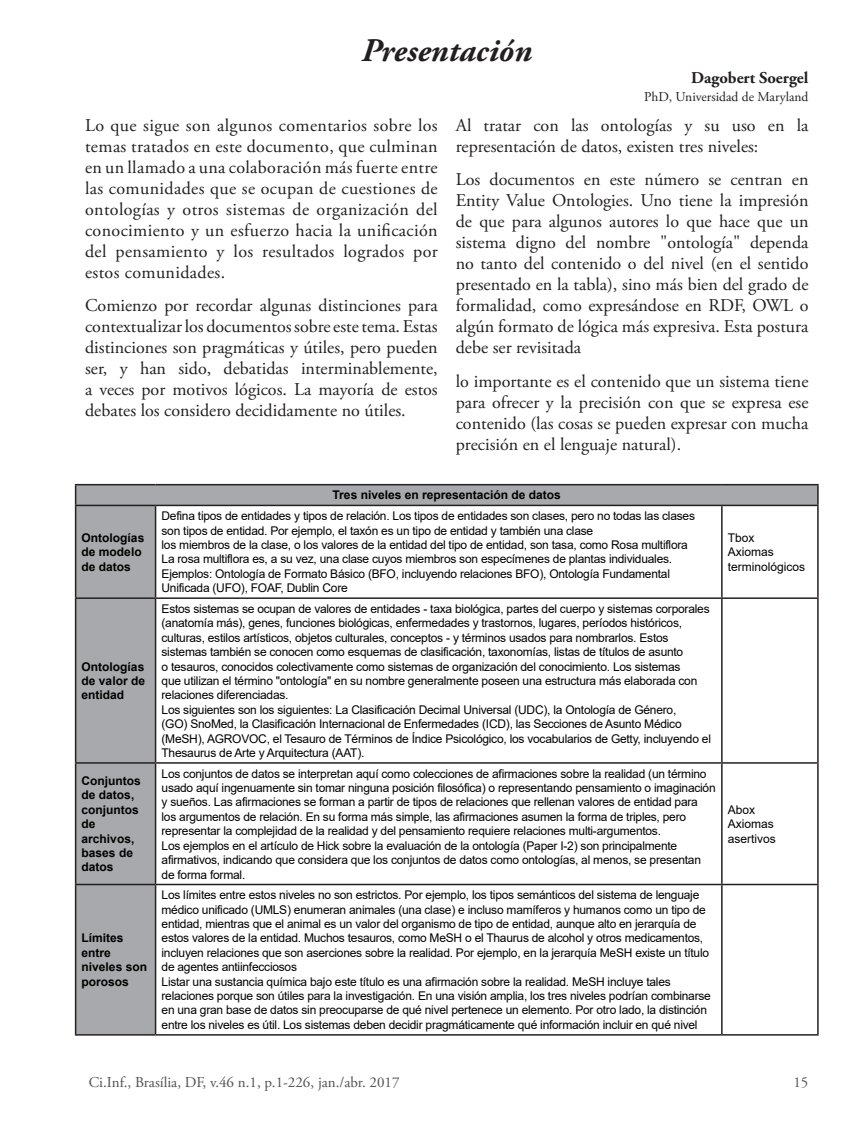
<style>
.page{position:relative;width:851px;height:1127px;background:#fff}
.page>*{position:absolute;margin:0;border:0;box-sizing:border-box;transform-origin:0 0}
.Ci_Inf__Artigo_-_Tít{font:italic 700 33px "Adobe Garamond Pro";color:#231f20}
.Corpo_de_Texto{font:18px/21px "Adobe Garamond Pro";color:#231f20;text-align:justify}
.Ci_Inf__Artigo_-_Nom{font:700 16.5px "Adobe Garamond Pro";color:#231f20}
.t1{font:15px "Adobe Garamond Pro";color:#535050}
.Ci_Inf__Artigo_-_Min{font:13.5px "Adobe Garamond Pro";color:#231f20}
.Ci_Inf__Texto_tabela{font:12px/14.4px "Arial";letter-spacing:-.02em;color:#000}
.Ci_Inf__Texto_tabela-2{font:700 12px/14.4px "Arial";color:#000}
.Ci_Inf__Texto_tabela-3{font:12px/14.4px "Arial";color:#000}
</style>
<div class="page">
<svg style="left:76px;top:485px;width:741px;height:549px"></svg>
<hr style="left:75px;top:484px;width:80px;height:1px;background:#231f20">
<svg style="left:75px;top:485px;width:1px;height:20px"></svg>
<hr style="left:155px;top:484px;width:566px;height:1px;background:#231f20">
<hr style="left:721px;top:484px;width:97px;height:1px;background:#231f20">
<svg style="left:817px;top:485px;width:1px;height:20px"></svg>
<hr style="left:75px;top:505px;width:80px;height:1px;background:#231f20">
<hr style="left:75px;top:506px;width:1px;height:91px;background:#231f20">
<hr style="left:155px;top:505px;width:566px;height:1px;background:#231f20">
<hr style="left:155px;top:506px;width:1px;height:91px;background:#231f20">
<hr style="left:721px;top:505px;width:97px;height:1px;background:#231f20">
<hr style="left:721px;top:506px;width:1px;height:91px;background:#231f20">
<hr style="left:817px;top:506px;width:1px;height:91px;background:#231f20">
<hr style="left:75px;top:597px;width:80px;height:2px;background:#231f20">
<hr style="left:75px;top:599px;width:1px;height:163px;background:#231f20">
<hr style="left:155px;top:597px;width:566px;height:2px;background:#231f20">
<hr style="left:155px;top:599px;width:1px;height:163px;background:#231f20">
<hr style="left:721px;top:597px;width:97px;height:2px;background:#231f20">
<hr style="left:721px;top:599px;width:1px;height:163px;background:#231f20">
<hr style="left:817px;top:599px;width:1px;height:163px;background:#231f20">
<hr style="left:75px;top:762px;width:80px;height:2px;background:#231f20">
<hr style="left:75px;top:764px;width:1px;height:120px;background:#231f20">
<hr style="left:155px;top:762px;width:566px;height:2px;background:#231f20">
<hr style="left:155px;top:764px;width:1px;height:120px;background:#231f20">
<hr style="left:721px;top:762px;width:97px;height:2px;background:#231f20">
<hr style="left:721px;top:764px;width:1px;height:120px;background:#231f20">
<hr style="left:817px;top:764px;width:1px;height:120px;background:#231f20">
<hr style="left:75px;top:884px;width:80px;height:1px;background:#231f20">
<hr style="left:75px;top:885px;width:1px;height:149px;background:#231f20">
<hr style="left:155px;top:884px;width:566px;height:1px;background:#231f20">
<hr style="left:155px;top:885px;width:1px;height:149px;background:#231f20">
<hr style="left:721px;top:884px;width:97px;height:1px;background:#231f20">
<hr style="left:721px;top:885px;width:1px;height:149px;background:#231f20">
<hr style="left:817px;top:885px;width:1px;height:149px;background:#231f20">
<hr style="left:75px;top:1034px;width:80px;height:1px;background:#231f20">
<hr style="left:155px;top:1034px;width:566px;height:1px;background:#231f20">
<hr style="left:721px;top:1034px;width:97px;height:1px;background:#231f20">
<p class="Ci_Inf__Artigo_-_Tít" style="left:361px;top:31px;width:172px">Presentación</p>
<p class="Ci_Inf__Artigo_-_Nom" style="left:691px;top:68px;width:119px">Dagobert Soergel</p>
<p class="Ci_Inf__Artigo_-_Min" style="left:644px;top:89px;width:166px">PhD, Universidad de Maryland</p>
<p class="Corpo_de_Texto" style="left:85px;top:115px;width:354px">Lo que sigue son algunos comentarios sobre los temas tratados en este documento, que culminan en un llamado a una colaboración más fuerte entre las comunidades que se ocupan de cuestiones de ontologías y otros sistemas de organización del conocimiento y un esfuerzo hacia la unificación del pensamiento y los resultados logrados por estos comunidades.</p>
<p class="Corpo_de_Texto" style="left:85px;top:296px;width:354px">Comienzo por recordar algunas distinciones para contextualizar los documentos sobre este tema. Estas distinciones son pragmáticas y útiles, pero pueden ser, y han sido, debatidas interminablemente, a veces por motivos lógicos. La mayoría de estos debates los considero decididamente no útiles.</p>
<p class="Corpo_de_Texto" style="left:455px;top:115px;width:354px">Al tratar con las ontologías y su uso en la representación de datos, existen tres niveles:</p>
<p class="Corpo_de_Texto" style="left:455px;top:170px;width:354px">Los documentos en este número se centran en Entity Value Ontologies. Uno tiene la impresión de que para algunos autores lo que hace que un sistema digno del nombre "ontología" dependa no tanto del contenido o del nivel (en el sentido presentado en la tabla), sino más bien del grado de formalidad, como expresándose en RDF, OWL o algún formato de lógica más expresiva. Esta postura debe ser revisitada</p>
<p class="Corpo_de_Texto" style="left:455px;top:371px;width:354px">lo importante es el contenido que un sistema tiene para ofrecer y la precisión con que se expresa ese contenido (las cosas se pueden expresar con mucha precisión en el lenguaje natural).</p>
<p class="Ci_Inf__Texto_tabela-2" style="left:332px;top:488px;width:230px">Tres niveles en representación de datos</p>
<p class="Ci_Inf__Texto_tabela-2" style="left:82px;top:530px;width:64px">Ontologías de modelo de datos</p>
<p class="Ci_Inf__Texto_tabela-2" style="left:82px;top:659px;width:65px;text-align:justify">Ontologías de valor de entidad</p>
<p class="Ci_Inf__Texto_tabela" style="left:161px;top:509px;width:535px">Defina tipos de entidades y tipos de relación. Los tipos de entidades son clases, pero no todas las clases son tipos de entidad. Por ejemplo, el taxón es un tipo de entidad y también una clase</p>
<p class="Ci_Inf__Texto_tabela" style="left:161px;top:537px;width:527px">los miembros de la clase, o los valores de la entidad del tipo de entidad, son tasa, como Rosa multiflora</p>
<p class="Ci_Inf__Texto_tabela" style="left:161px;top:552px;width:512px">La rosa multiflora es, a su vez, una clase cuyos miembros son especímenes de plantas individuales.</p>
<p class="Ci_Inf__Texto_tabela" style="left:161px;top:566px;width:510px">Ejemplos: Ontología de Formato Básico (BFO, incluyendo relaciones BFO), Ontología Fundamental<br>Unificada (UFO), FOAF, Dublin Core</p>
<p class="Ci_Inf__Texto_tabela" style="left:161px;top:601px;width:549px">Estos sistemas se ocupan de valores de entidades - taxa biológica, partes del cuerpo y sistemas corporales (anatomía más), genes, funciones biológicas, enfermedades y trastornos, lugares, períodos históricos, culturas, estilos artísticos, objetos culturales, conceptos - y términos usados para nombrarlos. Estos sistemas también se conocen como esquemas de clasificación, taxonomías, listas de títulos de asunto<br>o tesauros, conocidos colectivamente como sistemas de organización del conocimiento. Los sistemas<br>que utilizan el término "ontología" en su nombre generalmente poseen una estructura más elaborada con relaciones diferenciadas.</p>
<p class="Ci_Inf__Texto_tabela" style="left:161px;top:702px;width:551px">Los siguientes son los siguientes: La Clasificación Decimal Universal (UDC), la Ontología de Género,<br>(GO) SnoMed, la Clasificación Internacional de Enfermedades (ICD), las Secciones de Asunto Médico (MeSH), AGROVOC, el Tesauro de Términos de Índice Psicológico, los vocabularios de Getty, incluyendo el Thesaurus de Arte y Arquitectura (AAT).</p>
<p class="Ci_Inf__Texto_tabela-2" style="left:82px;top:773px;width:61px">Conjuntos de datos, conjuntos de archivos, bases de datos</p>
<p class="Ci_Inf__Texto_tabela" style="left:161px;top:766px;width:555px">Los conjuntos de datos se interpretan aquí como colecciones de afirmaciones sobre la realidad (un término usado aquí ingenuamente sin tomar ninguna posición filosófica) o representando pensamiento o imaginación y sueños. Las afirmaciones se forman a partir de tipos de relaciones que rellenan valores de entidad para los argumentos de relación. En su forma más simple, las afirmaciones asumen la forma de triples, pero representar la complejidad de la realidad y del pensamiento requiere relaciones multi-argumentos.</p>
<p class="Ci_Inf__Texto_tabela" style="left:161px;top:838px;width:541px">Los ejemplos en el artículo de Hick sobre la evaluación de la ontología (Paper I-2) son principalmente afirmativos, indicando que considera que los conjuntos de datos como ontologías, al menos, se presentan de forma formal.</p>
<p class="Ci_Inf__Texto_tabela-2" style="left:82px;top:931px;width:67px">Límites entre niveles son porosos</p>
<p class="Ci_Inf__Texto_tabela" style="left:161px;top:888px;width:549px">Los límites entre estos niveles no son estrictos. Por ejemplo, los tipos semánticos del sistema de lenguaje médico unificado (UMLS) enumeran animales (una clase) e incluso mamíferos y humanos como un tipo de entidad, mientras que el animal es un valor del organismo de tipo de entidad, aunque alto en jerarquía de estos valores de la entidad. Muchos tesauros, como MeSH o el Thaurus de alcohol y otros medicamentos, incluyen relaciones que son aserciones sobre la realidad. Por ejemplo, en la jerarquía MeSH existe un título de agentes antiinfecciosos</p>
<p class="Ci_Inf__Texto_tabela" style="left:161px;top:974px;width:550px">Listar una sustancia química bajo este título es una afirmación sobre la realidad. MeSH incluye tales relaciones porque son útiles para la investigación. En una visión amplia, los tres niveles podrían combinarse en una gran base de datos sin preocuparse de qué nivel pertenece un elemento. Por otro lado, la distinción entre los niveles es útil. Los sistemas deben decidir pragmáticamente qué información incluir en qué nivel</p>
<p class="Ci_Inf__Texto_tabela" style="left:727px;top:530px;width:28px">Tbox</p>
<p class="Ci_Inf__Texto_tabela-3" style="left:727px;top:545px;width:79px">Axiomas terminológicos</p>
<p class="Ci_Inf__Texto_tabela" style="left:727px;top:802px;width:29px">Abox</p>
<p class="Ci_Inf__Texto_tabela-3" style="left:727px;top:816px;width:50px">Axiomas asertivos</p>
<p class="t1" style="left:89px;top:1073px;width:312px">Ci.Inf., Brasília, DF, v.46 n.1, p.1-226, jan./abr. 2017</p>
<p class="t1" style="left:793px;top:1073px;width:16px">15</p>
</div>
